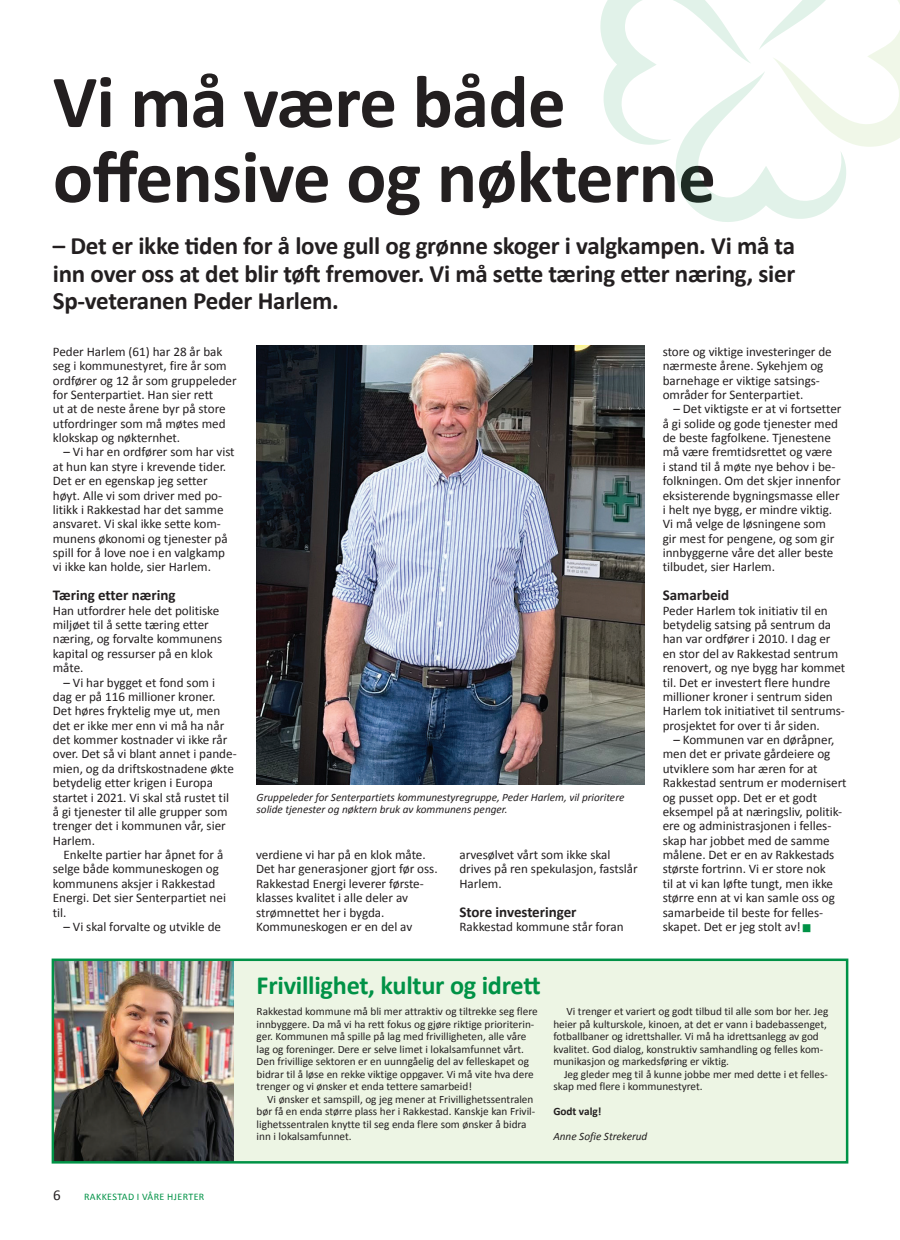
<style>
.page{position:relative;width:900px;height:1240px;background:#fff}
.page>*{position:absolute;margin:0;border:0;box-sizing:border-box;transform-origin:0 0}
.t1{font:700 75px/75px "Calibri";letter-spacing:-.01em;color:#231f20}
.t2{font:33.75px "Calibri";color:#009246}
.t3{font:700 26.25px "Calibri";letter-spacing:-.01em;color:#009246}
.t4{font:700 25px/27.5px "Calibri";letter-spacing:-.01em;color:#231f20;text-align:justify}
.t5{font:700 15px "Calibri";color:#231f20}
.t6{font:15px "Calibri";color:#231f20}
.t7{font:13.12px/14.4px "Calibri";color:#231f20}
.t8{font:11.25px/12.5px "Calibri";color:#231f20}
.t9{font:italic 11.25px/12.5px "Calibri";color:#231f20}
.t10{font:700 11.25px "Calibri";color:#231f20}
.t11{font:10px "Calibri";letter-spacing:.04em;color:#009246}
</style>
<div class="page">
<img style="left:256px;top:345px;width:388px;height:440px">
<div style="left:53px;top:959px;width:794px;height:203px;background:#edf5e4"></div>
<img style="left:55px;top:961px;width:178px;height:199px">
<div style="left:52px;top:958px;width:796px;height:205px;border:2px solid #009246"></div>
<svg style="left:600px;top:0;width:300px;height:222px"></svg>
<h1 class="t1" style="left:53px;top:64px;width:664px">Vi må være både offensive og nøkterne</h1>
<h3 class="t4" style="left:53px;top:232px;width:744px">– Det er ikke tiden for å love gull og grønne skoger i valgkampen. Vi må ta inn over oss at det blir tøft fremover. Vi må sette tæring etter næring, sier Sp-veteranen Peder Harlem.</h3>
<p class="t7" style="left:53px;top:344px;width:185px">Peder Harlem (61) har 28 år bak seg i kommunestyret, fire år som ordfører og 12 år som gruppeleder for Senterpartiet. Han sier rett<br>ut at de neste årene byr på store utfordringer som må møtes med klokskap og nøkternhet.</p>
<p class="t7" style="left:53px;top:445px;width:183px;text-indent:11px">– Vi har en ordfører som har vist at hun kan styre i krevende tider.<br>Det er en egenskap jeg setter høyt. Alle vi som driver med po&shy;litikk i Rakkestad har det samme ansvaret. Vi skal ikke sette kom&shy;munens økonomi og tjenester på spill for å love noe i en valgkamp vi ikke kan holde, sier Harlem.</p>
<p class="t5" style="left:53px;top:585px;width:124px">Tæring etter næring</p>
<p class="t7" style="left:53px;top:603px;width:171px">Han utfordrer hele det politiske miljøet til å sette tæring etter næring, og forvalte kommunens kapital og ressurser på en klok måte.</p>
<p class="t7" style="left:53px;top:675px;width:185px;text-indent:11px">– Vi har bygget et fond som i dag er på 116 millioner kroner.<br>Det høres fryktelig mye ut, men det er ikke mer enn vi må ha når det kommer kostnader vi ikke rår over. Det så vi blant annet i pande&shy;mien, og da driftskostnadene økte betydelig etter krigen i Europa startet i 2021. Vi skal stå rustet til å gi tjenester til alle grupper som trenger det i kommunen vår, sier<br>Harlem.</p>
<p class="t7" style="left:53px;top:847px;width:175px;text-indent:11px">Enkelte partier har åpnet for å selge både kommuneskogen og kommunens aksjer i Rakkestad<br>Energi. Det sier Senterpartiet nei til.</p>
<p class="t7" style="left:63px;top:919px;width:159px">– Vi skal forvalte og utvikle de</p>
<p class="t6" style="left:53px;top:1185px;width:9px">6</p>
<p class="t11" style="left:84px;top:1190px;width:122px">RAKKESTAD I VÅRE HJERTER</p>
<p class="t9" style="left:256px;top:790px;width:369px">Gruppeleder for Senterpartiets kommunestyregruppe, Peder Harlem, vil prioritere solide tjenester og nøktern bruk av kommunens penger.</p>
<p class="t7" style="left:256px;top:847px;width:183px">verdiene vi har på en klok måte.<br>Det har generasjoner gjort før oss.<br>Rakkestad Energi leverer første&shy;klasses kvalitet i alle deler av strømnettet her i bygda.<br>Kommuneskogen er en del av</p>
<p class="t7" style="left:459px;top:847px;width:180px">arvesølvet vårt som ikke skal drives på ren spekulasjon, fastslår<br>Harlem.</p>
<p class="t5" style="left:459px;top:902px;width:119px">Store investeringer</p>
<p class="t7" style="left:459px;top:919px;width:166px">Rakkestad kommune står foran</p>
<p class="t7" style="left:662px;top:344px;width:170px">store og viktige investeringer de nærmeste årene. Sykehjem og barnehage er viktige satsings&shy;områder for Senterpartiet.</p>
<p class="t7" style="left:662px;top:402px;width:180px;text-indent:11px">– Det viktigste er at vi fortsetter å gi solide og gode tjenester med de beste fagfolkene. Tjenestene må være fremtidsrettet og være<br>i stand til å møte nye behov i be&shy;folkningen. Om det skjer innenfor eksisterende bygningsmasse eller i helt nye bygg, er mindre viktig.<br>Vi må velge de løsningene som gir mest for pengene, og som gir innbyggerne våre det aller beste tilbudet, sier Harlem.</p>
<p class="t5" style="left:662px;top:585px;width:68px">Samarbeid</p>
<p class="t7" style="left:662px;top:603px;width:184px">Peder Harlem tok initiativ til en betydelig satsing på sentrum da han var ordfører i 2010. I dag er en stor del av Rakkestad sentrum renovert, og nye bygg har kommet til. Det er investert flere hundre millioner kroner i sentrum siden<br>Harlem tok initiativet til sentrums&shy;prosjektet for over ti år siden.</p>
<p class="t7" style="left:662px;top:732px;width:185px;text-indent:11px">– Kommunen var en døråpner, men det er private gårdeiere og utviklere som har æren for at<br>Rakkestad sentrum er modernisert og pusset opp. Det er et godt eksempel på at næringsliv, politik&shy;ere og administrasjonen i felles&shy;skap har jobbet med de samme målene. Det er en av Rakkestads største fortrinn. Vi er store nok<br>til at vi kan løfte tungt, men ikke større enn at vi kan samle oss og samarbeide til beste for felles&shy;skapet. Det er jeg stolt av!</p>
<h2 class="t2" style="left:800px;top:906px;width:13px">▪</h2>
<h3 class="t3" style="left:256px;top:968px;width:285px">Frivillighet, kultur og idrett</h3>
<p class="t8" style="left:256px;top:1005px;width:282px">Rakkestad kommune må bli mer attraktiv og tiltrekke seg flere innbyggere. Da må vi ha rett fokus og gjøre riktige prioriterin&shy;ger. Kommunen må spille på lag med frivilligheten, alle våre lag og foreninger. Dere er selve limet i lokalsamfunnet vårt.<br>Den frivillige sektoren er en uunngåelig del av felleskapet og bidrar til å løse en rekke viktige oppgaver. Vi må vite hva dere trenger og vi ønsker et enda tettere samarbeid!</p>
<p class="t8" style="left:256px;top:1092px;width:280px;text-indent:11px">Vi ønsker et samspill, og jeg mener at Frivillighetssentralen bør få en enda større plass her i Rakkestad. Kanskje kan Frivil&shy;lighetssentralen knytte til seg enda flere som ønsker å bidra inn i lokalsamfunnet.</p>
<p class="t8" style="left:553px;top:1005px;width:276px;text-indent:13px">Vi trenger et variert og godt tilbud til alle som bor her. Jeg heier på kulturskole, kinoen, at det er vann i badebassenget, fotballbaner og idrettshaller. Vi må ha idrettsanlegg av god kvalitet. God dialog, konstruktiv samhandling og felles kom&shy;munikasjon og markedsføring er viktig.</p>
<p class="t8" style="left:553px;top:1067px;width:276px;text-indent:11px">Jeg gleder meg til å kunne jobbe mer med dette i et felles&shy;skap med flere i kommunestyret.</p>
<p class="t10" style="left:553px;top:1104px;width:49px">Godt valg!</p>
<p class="t9" style="left:553px;top:1129px;width:95px">Anne Sofie Strekerud</p>
</div>
